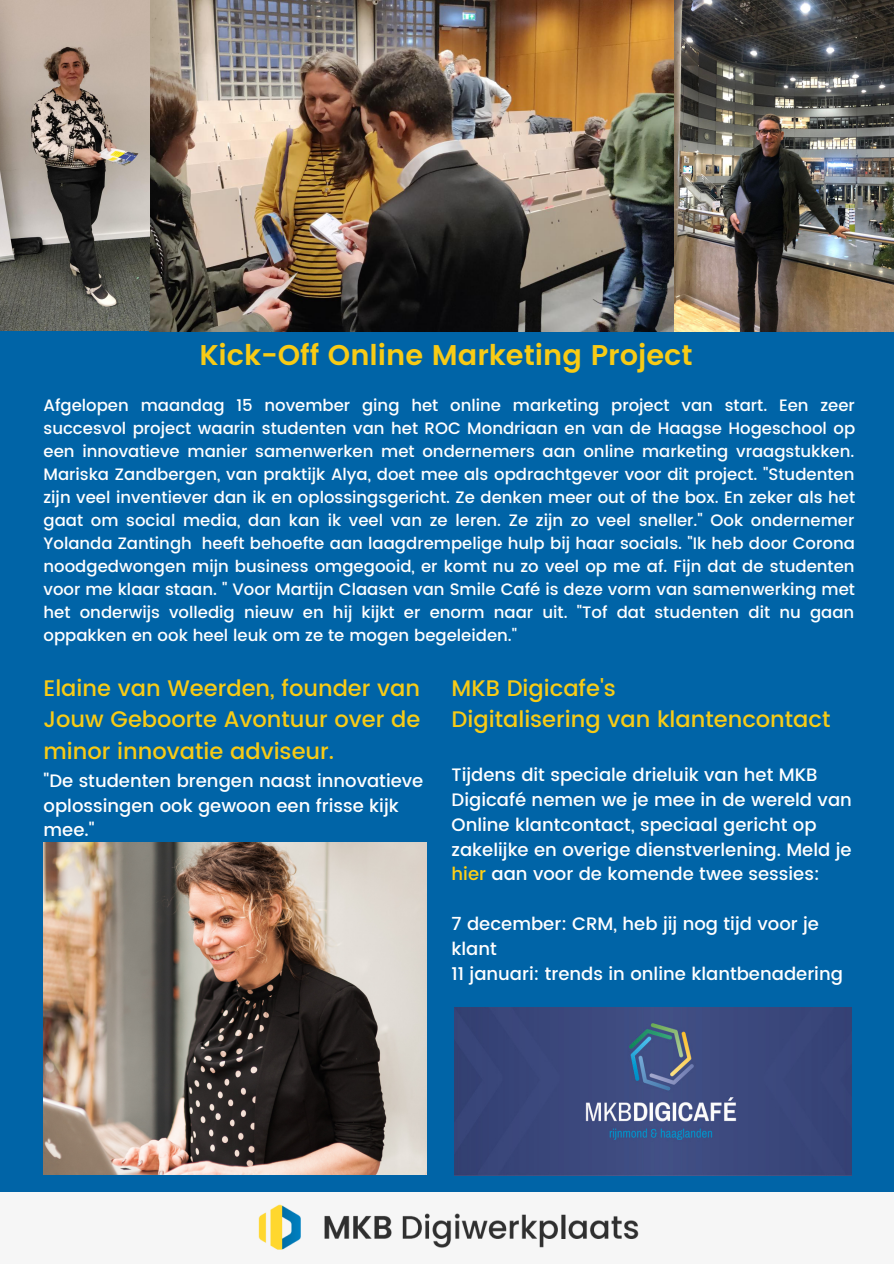
<style>
.page{position:relative;width:894px;height:1264px;background:#fff}
.page>*{position:absolute;margin:0;border:0;box-sizing:border-box;transform-origin:0 0}
.t1{font:600 28.5px "Poppins";color:#f8cb15}
.t2{font:500 22.5px/31.5px "Poppins";color:#f8cb15;text-align:justify}
.t3{font:500 18px/24.8px "Poppins";color:#fff}
.t4{font:500 16.5px/23px "Poppins";color:#fff;text-align:justify}
.s1{color:#ffcf15}
</style>
<div class="page">
<div style="left:0;top:331px;width:893px;height:932px;background:#0064a7"></div>
<img style="left:0;top:1192px;width:893px;height:71px">
<img style="left:454px;top:1007px;width:397px;height:167px">
<img style="left:43px;top:842px;width:383px;height:332px">
<img style="left:0;top:0;width:893px;height:331px">
<p class="t1" style="left:199px;top:339px;width:494px">Kick-Off Online Marketing Project</p>
<p class="t4" style="left:43px;top:394px;width:813px">Afgelopen maandag 15 november ging het online marketing project van start. Een zeer succesvol project waarin studenten van het ROC Mondriaan en van de Haagse Hogeschool op een innovatieve manier samenwerken met ondernemers aan online marketing vraagstukken.<br>Mariska Zandbergen, van praktijk Alya, doet mee als opdrachtgever voor dit project. "Studenten zijn veel inventiever dan ik en oplossingsgericht. Ze denken meer out of the box. En zeker als het gaat om social media, dan kan ik veel van ze leren. Ze zijn zo veel sneller." Ook ondernemer Yolanda Zantingh heeft behoefte aan laagdrempelige hulp bij haar socials. "Ik heb door Corona noodgedwongen mijn business omgegooid, er komt nu zo veel op me af. Fijn dat de studenten voor me klaar staan. " Voor Martijn Claasen van Smile Café is deze vorm van samenwerking met het onderwijs volledig nieuw en hij kijkt er enorm naar uit. "Tof dat studenten dit nu gaan oppakken en ook heel leuk om ze te mogen begeleiden."</p>
<p class="t2" style="left:43px;top:672px;width:378px">Elaine van Weerden, founder van Jouw Geboorte Avontuur over de minor innovatie adviseur.</p>
<p class="t3" style="left:43px;top:768px;width:381px">"De studenten brengen naast innovatieve oplossingen ook gewoon een frisse kijk mee."</p>
<p class="t2" style="left:451px;top:672px;width:166px">MKB Digicafe's</p>
<p class="t2" style="left:451px;top:703px;width:380px">Digitalisering van klantencontact</p>
<p class="t3" style="left:451px;top:762px;width:402px">Tijdens dit speciale drieluik van het MKB Digicafé nemen we je mee in de wereld van Online klantcontact, speciaal gericht op zakelijke en overige dienstverlening. Meld je <span class="s1">hier</span> aan voor de komende twee sessies:</p>
<p class="t3" style="left:451px;top:911px;width:369px">7 december: CRM, heb jij nog tijd voor je klant</p>
<p class="t3" style="left:451px;top:960px;width:393px">11 januari: trends in online klantbenadering</p>
</div>
